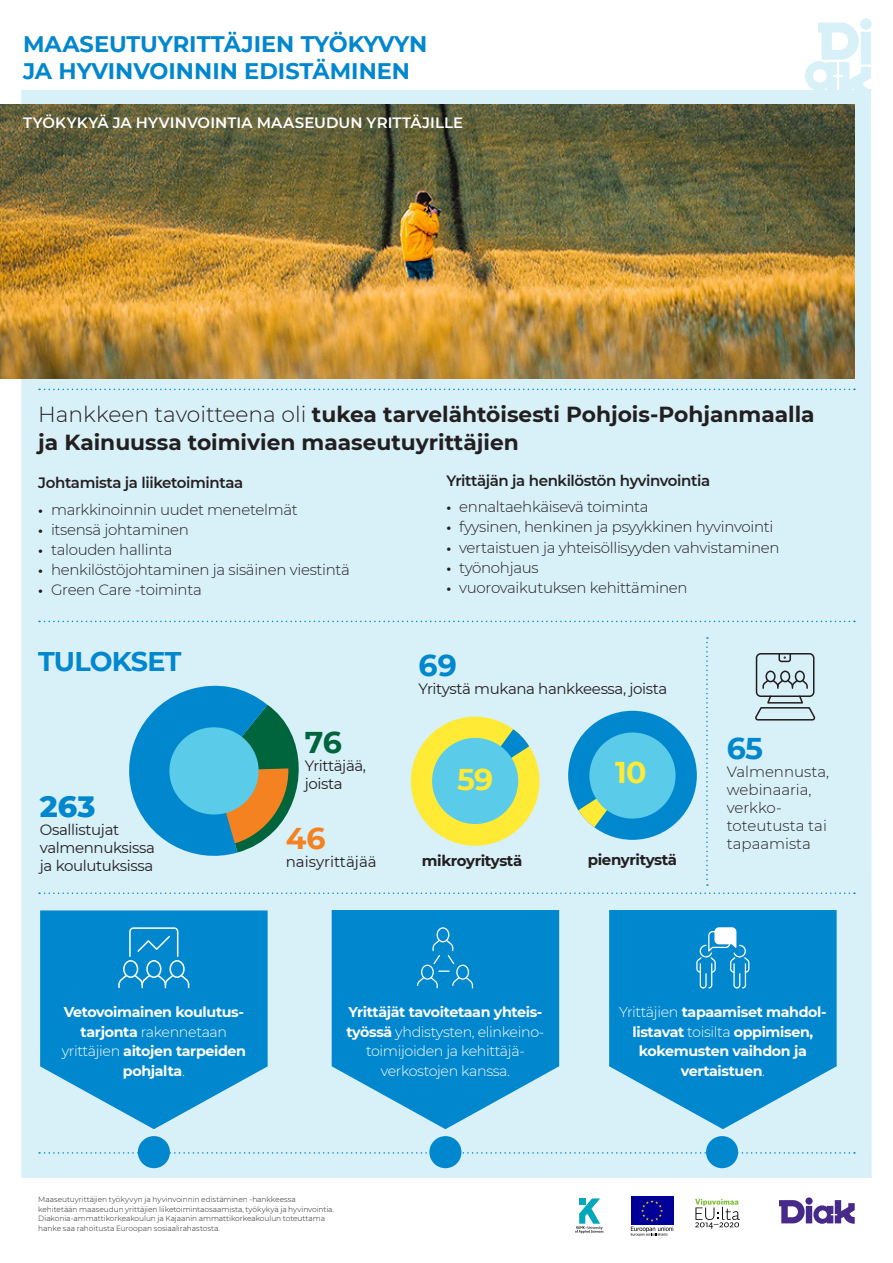
<style>
.page{position:relative;width:893px;height:1263px;background:#fff}
.page>*{position:absolute;margin:0;border:0;box-sizing:border-box;transform-origin:0 0}
.t1{font:700 30px "Montserrat";color:#ffea36}
.Luvut{font:700 30px "Montserrat";color:#0087cd}
.t2{font:800 30px "Montserrat";color:#0087cd}
.t3{font:700 30px "Montserrat";color:#00643d}
.t4{font:700 30px "Montserrat";color:#f58220}
.t5{font:700 27px "Montserrat";letter-spacing:-.025em;color:#0087cd}
.t6{font:700 22.5px/27px "Montserrat";color:#0087cd}
.t7{font:700 21.75px/28.5px "Montserrat";color:#231f20}
.t8{font:300 15px "Montserrat";letter-spacing:-.02em;color:#231f20}
.t9{font:15px/18px "Montserrat";letter-spacing:-.025em;color:#231f20}
.t10{font:600 15px "Montserrat";letter-spacing:-.025em;color:#231f20}
.t11{font:300 15px/18px "Montserrat";color:#231f20}
.t12{font:600 15px "Montserrat";letter-spacing:.005em;color:#fff}
.t13{font:700 15px "Montserrat";letter-spacing:-.025em;color:#231f20}
.t14{font:15px "Montserrat";color:#231f20}
.t15{font:700 14.25px/19.5px "Montserrat";letter-spacing:-.025em;color:#fff;text-align:center}
.t16{font:300 14.25px/19.5px "Montserrat";letter-spacing:-.025em;color:#fff;text-align:center}
.t17{font:300 7.5px/9.6px "Montserrat";letter-spacing:-.01em;color:#231f20}
.s1{font-weight:300}
.s2{font-weight:700;font-size:13.5px}
.s3{font-weight:700}
</style>
<div class="page">
<svg style="left:779px;top:1197px;width:76px;height:27px"></svg>
<div style="left:860px;top:18px;width:12px;height:12px;background:#d8f0f8;border-radius:50%"></div>
<div style="left:21px;top:61px;width:851px;height:1117px;background:#d8f0f8"></div>
<svg style="left:818px;top:23px;width:53px;height:42px"></svg>
<img style="left:0;top:105px;width:855px;height:273px">
<svg style="left:40px;top:910px;width:228px;height:219px;background:#2197d3"></svg>
<svg style="left:332px;top:910px;width:227px;height:219px;background:#2096d3"></svg>
<svg style="left:609px;top:910px;width:228px;height:219px;background:#2197d3"></svg>
<svg style="left:39px;top:1152px;width:816px;height:2px"></svg>
<svg style="left:39px;top:892px;width:816px;height:2px;background:#b0dcef"></svg>
<svg style="left:39px;top:389px;width:816px;height:1px"></svg>
<svg style="left:39px;top:621px;width:816px;height:1px"></svg>
<div style="left:138px;top:1136px;width:32px;height:32px;background:#0087cd;border-radius:50%"></div>
<div style="left:429px;top:1136px;width:32px;height:32px;background:#0087cd;border-radius:50%"></div>
<div style="left:706px;top:1136px;width:32px;height:32px;background:#0087cd;border-radius:50%"></div>
<div style="left:437px;top:927px;width:12px;height:15px;border:1px solid #fff;border-radius:50%"></div>
<svg style="left:417px;top:938px;width:56px;height:51px;background:#1691d1"></svg>
<svg style="left:696px;top:927px;width:54px;height:62px;background:#3aa2d8"></svg>
<div style="left:756px;top:653px;width:58px;height:44px;border:2px solid #231f20;border-radius:4px"></div>
<svg style="left:778px;top:653px;width:14px;height:10px"></svg>
<div style="left:765px;top:670px;width:11px;height:12px;border:2px solid #231f20;border-radius:50%"></div>
<div style="left:780px;top:670px;width:10px;height:12px;border:2px solid #231f20;border-radius:50%"></div>
<svg style="left:755px;top:678px;width:61px;height:43px;background:#b3c5cc"></svg>
<div style="left:795px;top:670px;width:10px;height:12px;border:2px solid #231f20;border-radius:50%"></div>
<div style="left:568px;top:711px;width:129px;height:129px;background:#0087cd;border-radius:50%"></div>
<svg style="left:579px;top:799px;width:28px;height:28px"></svg>
<div style="left:589px;top:732px;width:87px;height:87px;background:#5acbe9;border-radius:50%"></div>
<svg style="left:695px;top:1199px;width:45px;height:30px"></svg>
<div style="left:631px;top:1197px;width:42px;height:28px;background:#009"></div>
<svg style="left:631px;top:1200px;width:43px;height:36px"></svg>
<svg style="left:575px;top:1198px;width:28px;height:35px"></svg>
<svg style="left:119px;top:681px;width:190px;height:184px;background:#70afc0"></svg>
<div style="left:169px;top:727px;width:90px;height:87px;background:#5acbe9;border-radius:50%"></div>
<svg style="left:706px;top:637px;width:2px;height:249px"></svg>
<div style="left:123px;top:960px;width:15px;height:18px;border:2px solid #fff;border-radius:50%"></div>
<div style="left:146px;top:960px;width:15px;height:18px;border:2px solid #fff;border-radius:50%"></div>
<svg style="left:118px;top:973px;width:72px;height:15px"></svg>
<div style="left:169px;top:960px;width:16px;height:18px;border:2px solid #fff;border-radius:50%"></div>
<svg style="left:128px;top:927px;width:51px;height:31px;background:#2497d3"></svg>
<div style="left:411px;top:717px;width:128px;height:129px;background:#ffea36;border-radius:50%"></div>
<svg style="left:475px;top:729px;width:54px;height:52px"></svg>
<div style="left:432px;top:738px;width:86px;height:86px;background:#5acbe9;border-radius:50%"></div>
<p class="t6" style="left:23px;top:30px;width:406px">MAASEUTUYRITTÄJIEN TYÖKYVYN<br>JA HYVINVOINNIN EDISTÄMINEN</p>
<p class="t12" style="left:23px;top:112px;width:441px">TYÖKYKYÄ JA HYVINVOINTIA MAASEUDUN YRITTÄJILLE</p>
<p class="t7" style="left:38px;top:399px;width:778px"><span class="s1">Hankkeen tavoitteena oli</span> tukea tarvelähtöisesti Pohjois-Pohjanmaalla ja Kainuussa toimivien maaseutuyrittäjien</p>
<p class="t10" style="left:38px;top:472px;width:206px">Johtamista ja liiketoimintaa</p>
<p class="t8" style="left:38px;top:499px;width:261px"><span class="s2">•</span> markkinoinnin uudet menetelmät</p>
<p class="t8" style="left:38px;top:519px;width:152px"><span class="s2">•</span> itsensä johtaminen</p>
<p class="t8" style="left:38px;top:539px;width:136px"><span class="s2">•</span> talouden hallinta</p>
<p class="t8" style="left:38px;top:559px;width:313px"><span class="s2">•</span> henkilöstöjohtaminen ja sisäinen viestintä</p>
<p class="t8" style="left:38px;top:579px;width:165px"><span class="s2">•</span> Green Care -toiminta</p>
<p class="t5" style="left:38px;top:642px;width:145px">TULOKSET</p>
<p class="t2" style="left:40px;top:784px;width:57px">263</p>
<p class="t9" style="left:40px;top:820px;width:116px">Osallistujat valmennuksissa ja koulutuksissa</p>
<p class="t3" style="left:305px;top:720px;width:39px">76</p>
<p class="t9" style="left:305px;top:756px;width:63px">Yrittäjää, joista</p>
<p class="t4" style="left:286px;top:817px;width:41px">46</p>
<p class="t14" style="left:286px;top:852px;width:92px">naisyrittäjää</p>
<p class="t10" style="left:446px;top:470px;width:265px">Yrittäjän ja henkilöstön hyvinvointia</p>
<p class="t8" style="left:446px;top:497px;width:204px"><span class="s2">•</span> ennaltaehkäisevä toiminta</p>
<p class="t8" style="left:446px;top:517px;width:328px"><span class="s2">•</span> fyysinen, henkinen ja psyykkinen hyvinvointi</p>
<p class="t8" style="left:446px;top:537px;width:335px"><span class="s2">•</span> vertaistuen ja yhteisöllisyyden vahvistaminen</p>
<p class="t8" style="left:446px;top:557px;width:94px"><span class="s2">•</span> työnohjaus</p>
<p class="t8" style="left:446px;top:577px;width:243px"><span class="s2">•</span> vuorovaikutuksen kehittäminen</p>
<p class="Luvut" style="left:419px;top:643px;width:40px">69</p>
<p class="t9" style="left:419px;top:679px;width:250px">Yritystä mukana hankkeessa, joista</p>
<p class="t1" style="left:457px;top:758px;width:38px">59</p>
<p class="t13" style="left:422px;top:850px;width:102px">mikroyritystä</p>
<p class="t1" style="left:615px;top:750px;width:33px">10</p>
<p class="t13" style="left:588px;top:849px;width:91px">pienyritystä</p>
<p class="Luvut" style="left:727px;top:727px;width:38px">65</p>
<p class="t11" style="left:727px;top:762px;width:104px">Valmennusta, webinaaria, verkko&shy;toteutusta tai tapaamista</p>
<p class="t15" style="left:62px;top:1002px;width:186px">Vetovoimainen koulutus&shy;tarjonta <span class="s1">rakennetaan yrittäjien</span> aitojen tarpeiden pohjalta<span class="s1">.</span></p>
<p class="t16" style="left:346px;top:1002px;width:199px"><span class="s3">Yrittäjät tavoitetaan yhteis&shy;työssä</span> yhdistysten, elinkeino&shy;toimijoiden ja kehittäjä&shy;verkostojen kanssa.</p>
<p class="t15" style="left:619px;top:1002px;width:209px"><span class="s1">Yrittäjien</span> tapaamiset mahdol&shy;listavat <span class="s1">toisilta</span> oppimisen, kokemusten vaihdon ja vertaistuen<span class="s1">.</span></p>
<p class="t17" style="left:38px;top:1194px;width:297px">Maaseutuyrittäjien työkyvyn ja hyvinvoinnin edistäminen -hankkeessa kehitetään maaseudun yrittäjien liiketoimintaosaamista, työkykyä ja hyvinvointia.<br>Diakonia-ammattikorkeakoulun ja Kajaanin ammattikorkeakoulun toteuttama hanke saa rahoitusta Euroopan sosiaalirahastosta.</p>
</div>
